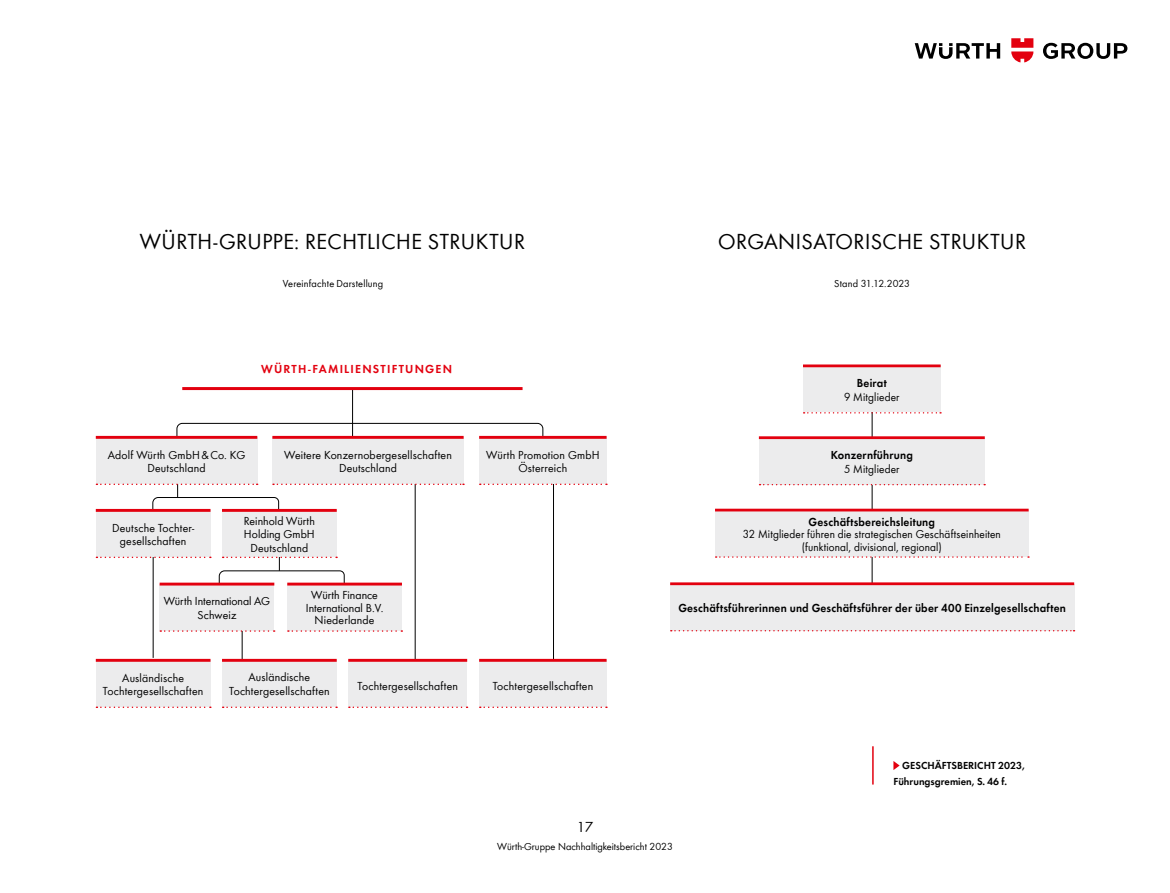
<style>
.page{position:relative;width:1170px;height:893px;background:#fff}
.page>*{position:absolute;margin:0;border:0;box-sizing:border-box;transform-origin:0 0}
.h2_19pt_demibold{font:22.5px "Wuerth";letter-spacing:.02em;color:#000}
.t1{font:15px "Wuerth";color:#000}
.Zahl_Grafik_Zentriert{font:12px/13.4px "Wuerth";letter-spacing:.015em;color:#000;text-align:center}
.Zahl_Grafik_Zentriert-2{font:600 12px "Wuerth";letter-spacing:.02em;color:#000;scale:.95 1}
.Zahl_Grafik_Zentriert-3{font:12px/12.6px "Wuerth";letter-spacing:.015em;color:#000;text-align:center;scale:.95 1}
.Grafikzuschrift_-_NEU{font:600 12px "Wuerth";letter-spacing:.1em;color:#e3000f}
.h2_19pt_demibold-2{font:10.5px "Wuerth";color:#000}
.t2{font:600 10.5px/15.3px "Wuerth";color:#000}
.Fließtext_-_NEU_ohne_Abstand_danach{font:10.5px "Wuerth";letter-spacing:.01em;color:#000}
</style>
<div class="page">
<hr style="left:242px;top:628px;width:1px;height:31px;background:#000">
<hr style="left:352px;top:389px;width:1px;height:68px;background:#000">
<hr style="left:153px;top:556px;width:1px;height:102px;background:#000">
<hr style="left:182px;top:387px;width:340px;height:3px;background:#e3000f">
<hr style="left:553px;top:477px;width:1px;height:211px;background:#000">
<hr style="left:415px;top:478px;width:1px;height:211px;background:#000">
<svg style="left:176px;top:423px;width:367px;height:18px"></svg>
<div style="left:287px;top:584px;width:115px;height:47px;background:#ececed"></div>
<hr style="left:287px;top:583px;width:115px;height:2px;background:#e3000f">
<svg style="left:288px;top:630px;width:114px;height:2px"></svg>
<div style="left:160px;top:584px;width:114px;height:47px;background:#ececed"></div>
<hr style="left:160px;top:583px;width:114px;height:2px;background:#e3000f">
<svg style="left:160px;top:630px;width:115px;height:2px"></svg>
<div style="left:96px;top:437px;width:161px;height:47px;background:#ececed"></div>
<hr style="left:96px;top:436px;width:161px;height:3px;background:#e3000f">
<div style="left:272px;top:437px;width:191px;height:47px;background:#ececed"></div>
<hr style="left:272px;top:436px;width:191px;height:3px;background:#e3000f">
<svg style="left:96px;top:481px;width:368px;height:30px"></svg>
<div style="left:222px;top:510px;width:115px;height:47px;background:#ececed"></div>
<hr style="left:222px;top:509px;width:115px;height:3px;background:#e3000f">
<svg style="left:218px;top:556px;width:127px;height:29px"></svg>
<div style="left:479px;top:660px;width:127px;height:47px;background:#ececed"></div>
<hr style="left:479px;top:659px;width:127px;height:3px;background:#e3000f">
<svg style="left:479px;top:707px;width:128px;height:1px"></svg>
<div style="left:348px;top:660px;width:119px;height:47px;background:#ececed"></div>
<hr style="left:348px;top:659px;width:119px;height:3px;background:#e3000f">
<svg style="left:349px;top:707px;width:118px;height:1px"></svg>
<div style="left:479px;top:437px;width:127px;height:47px;background:#ececed"></div>
<hr style="left:479px;top:436px;width:127px;height:3px;background:#e3000f">
<svg style="left:479px;top:484px;width:128px;height:1px"></svg>
<div style="left:96px;top:510px;width:114px;height:47px;background:#ececed"></div>
<hr style="left:96px;top:509px;width:114px;height:3px;background:#e3000f">
<svg style="left:96px;top:557px;width:115px;height:1px"></svg>
<div style="left:96px;top:660px;width:114px;height:47px;background:#ececed"></div>
<hr style="left:96px;top:659px;width:114px;height:3px;background:#e3000f">
<svg style="left:96px;top:707px;width:115px;height:1px"></svg>
<div style="left:222px;top:660px;width:115px;height:47px;background:#ececed"></div>
<hr style="left:222px;top:659px;width:115px;height:3px;background:#e3000f">
<svg style="left:223px;top:707px;width:114px;height:1px"></svg>
<hr style="left:871px;top:411px;width:1px;height:174px;background:#000">
<div style="left:670px;top:584px;width:404px;height:47px;background:#ececed"></div>
<svg style="left:670px;top:630px;width:404px;height:1px"></svg>
<hr style="left:670px;top:582px;width:404px;height:3px;background:#e3000f">
<div style="left:803px;top:365px;width:137px;height:47px;background:#ececed"></div>
<hr style="left:803px;top:364px;width:137px;height:3px;background:#e3000f">
<svg style="left:803px;top:412px;width:137px;height:2px"></svg>
<div style="left:758px;top:438px;width:226px;height:47px;background:#ececed"></div>
<hr style="left:758px;top:436px;width:226px;height:3px;background:#e3000f">
<svg style="left:759px;top:484px;width:226px;height:1px"></svg>
<div style="left:715px;top:510px;width:313px;height:47px;background:#ececed"></div>
<hr style="left:715px;top:509px;width:313px;height:2px;background:#e3000f">
<svg style="left:715px;top:556px;width:313px;height:2px"></svg>
<hr style="left:872px;top:746px;width:1px;height:38px;background:#e3000f">
<svg style="left:893px;top:761px;width:6px;height:9px"></svg>
<svg style="left:914px;top:43px;width:86px;height:16px"></svg>
<svg style="left:1043px;top:43px;width:84px;height:16px"></svg>
<svg style="left:1011px;top:38px;width:22px;height:24px"></svg>
<p class="h2_19pt_demibold" style="left:140px;top:226px;width:387px">WÜRTH-GRUPPE: RECHTLICHE STRUKTUR</p>
<p class="h2_19pt_demibold-2" style="left:283px;top:276px;width:102px">Vereinfachte Darstellung</p>
<p class="Grafikzuschrift_-_NEU" style="left:261px;top:360px;width:192px">WÜRTH-FAMILIENSTIFTUNGEN</p>
<p class="Zahl_Grafik_Zentriert" style="left:108px;top:447px;width:139px">Adolf Würth GmbH &amp; Co. KG</p>
<p class="Zahl_Grafik_Zentriert" style="left:147px;top:461px;width:59px">Deutschland</p>
<p class="Zahl_Grafik_Zentriert" style="left:284px;top:447px;width:169px">Weitere Konzernobergesellschaften<br>Deutschland</p>
<p class="Zahl_Grafik_Zentriert" style="left:112px;top:521px;width:84px">Deutsche Tochter&shy;gesellschaften</p>
<p class="Zahl_Grafik_Zentriert" style="left:244px;top:514px;width:73px">Reinhold Würth</p>
<p class="Zahl_Grafik_Zentriert" style="left:244px;top:527px;width:72px">Holding GmbH</p>
<p class="Zahl_Grafik_Zentriert" style="left:250px;top:540px;width:59px">Deutschland</p>
<p class="Zahl_Grafik_Zentriert" style="left:164px;top:594px;width:108px">Würth International AG</p>
<p class="Zahl_Grafik_Zentriert" style="left:197px;top:607px;width:41px">Schweiz</p>
<p class="Zahl_Grafik_Zentriert" style="left:306px;top:589px;width:79px;line-height:12.5px">Würth Finance<br>International B. V.</p>
<p class="Zahl_Grafik_Zentriert" style="left:314px;top:613px;width:61px">Niederlande</p>
<p class="Zahl_Grafik_Zentriert" style="left:486px;top:447px;width:115px">Würth Promotion GmbH</p>
<p class="Zahl_Grafik_Zentriert" style="left:518px;top:461px;width:50px">Österreich</p>
<p class="Zahl_Grafik_Zentriert" style="left:103px;top:670px;width:102px">Ausländische<br>Tochtergesellschaften</p>
<p class="Zahl_Grafik_Zentriert" style="left:229px;top:670px;width:102px">Ausländische<br>Tochtergesellschaften</p>
<p class="Zahl_Grafik_Zentriert" style="left:357px;top:678px;width:102px">Tochtergesellschaften</p>
<p class="Zahl_Grafik_Zentriert" style="left:492px;top:678px;width:102px">Tochtergesellschaften</p>
<p class="h2_19pt_demibold" style="left:718px;top:226px;width:309px">ORGANISATORISCHE STRUKTUR</p>
<p class="Fließtext_-_NEU_ohne_Abstand_danach" style="left:834px;top:276px;width:77px">Stand 31.12.2023</p>
<p class="Zahl_Grafik_Zentriert-2" style="left:856px;top:375px;width:33px">Beirat</p>
<p class="Zahl_Grafik_Zentriert-3" style="left:844px;top:390px;width:60px">9 Mitglieder</p>
<p class="Zahl_Grafik_Zentriert-2" style="left:830px;top:446px;width:88px">Konzernführung</p>
<p class="Zahl_Grafik_Zentriert-3" style="left:844px;top:462px;width:60px">5 Mitglieder</p>
<p class="Zahl_Grafik_Zentriert-2" style="left:808px;top:513px;width:135px">Geschäftsbereichsleitung</p>
<p class="Zahl_Grafik_Zentriert-3" style="left:742px;top:527px;width:273px">32 Mitglieder führen die strategischen Geschäftseinheiten (funktional, divisional, regional)</p>
<p class="Zahl_Grafik_Zentriert-2" style="left:678px;top:599px;width:409px">Geschäftsführerinnen und Geschäftsführer der über 400 Einzelgesellschaften</p>
<p class="t2" style="left:893px;top:757px;width:133px;text-indent:9px">GESCHÄFTSBERICHT 2023,<br>Führungsgremien, S. 46 f.</p>
<p class="t1" style="left:576px;top:817px;width:18px">17</p>
<p class="h2_19pt_demibold-2" style="left:497px;top:840px;width:177px">Würth-Gruppe Nachhaltigkeitsbericht 2023</p>
</div>
